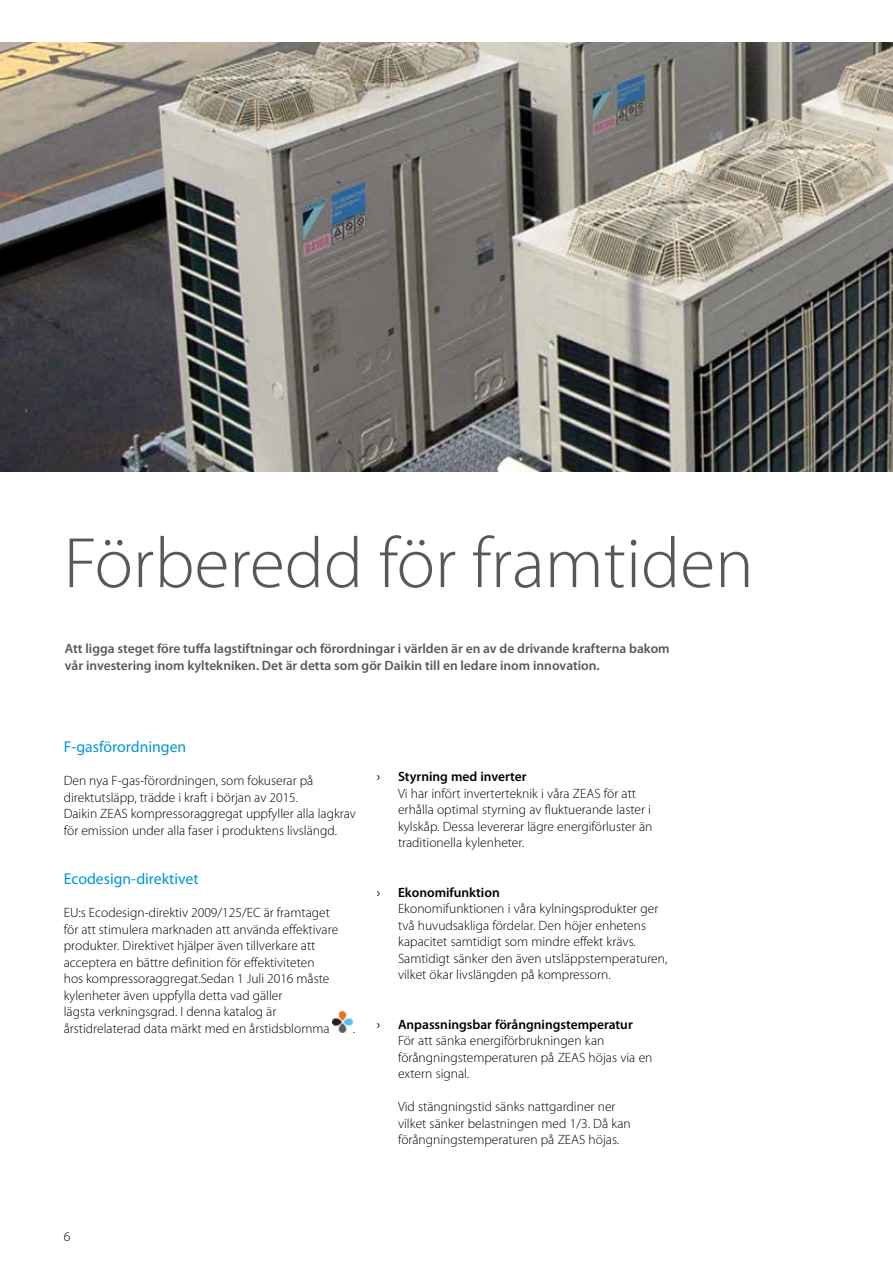
<style>
.page{position:relative;width:893px;height:1263px;background:#fff}
.page>*{position:absolute;margin:0;border:0;box-sizing:border-box;transform-origin:0 0}
.t1{font:300 72px "Myriad Pro";color:#58585a}
.t2{font:15.75px "Myriad Pro";color:#0095d8}
.t3{font:300 13.5px/16.5px "Myriad Pro";color:#000}
.t4{font:600 13.5px/16.5px "Myriad Pro";color:#58585a}
.t5{font:600 13.5px "Myriad Pro";color:#000}
.t6{font:13.5px "Myriad Pro";color:#000}
</style>
<div class="page">
<img style="left:333px;top:1011px;width:19px;height:22px">
<img style="left:0;top:43px;width:893px;height:429px">
<h1 class="t1" style="left:64px;top:523px;width:691px">Förberedd för framtiden</h1>
<p class="t4" style="left:65px;top:640px;width:606px">Att ligga steget före tuffa lagstiftningar och förordningar i världen är en av de drivande krafterna bakom vår investering inom kyltekniken. Det är detta som gör Daikin till en ledare inom innovation.</p>
<p class="t2" style="left:64px;top:737px;width:124px">F-gasförordningen</p>
<p class="t3" style="left:64px;top:772px;width:294px">Den nya F-gas-förordningen, som fokuserar på direktutsläpp, trädde i kraft i början av 2015.<br>Daikin ZEAS kompressoraggregat uppfyller alla lagkrav för emission under alla faser i produktens livslängd.</p>
<p class="t2" style="left:64px;top:869px;width:136px">Ecodesign-direktivet</p>
<p class="t3" style="left:64px;top:904px;width:276px">EU:s Ecodesign-direktiv 2009/125/EC är framtaget för att stimulera marknaden att använda effektivare produkter. Direktivet hjälper även tillverkare att acceptera en bättre definition för effektiviteten<br>hos kompressoraggregat.Sedan 1 Juli 2016 måste kylenheter även uppfylla detta vad gäller<br>lägsta verkningsgrad. I denna katalog är årstidrelaterad data märkt med en årstidsblomma</p>
<p class="t3" style="left:353px;top:1020px;width:4px">.</p>
<p class="t6" style="left:377px;top:768px;width:5px">›</p>
<p class="t5" style="left:398px;top:768px;width:130px">Styrning med inverter</p>
<p class="t3" style="left:398px;top:785px;width:256px">Vi har infört inverterteknik i våra ZEAS för att erhålla optimal styrning av fluktuerande laster i kylskåp. Dessa levererar lägre energiförluster än traditionella kylenheter.</p>
<p class="t6" style="left:377px;top:884px;width:5px">›</p>
<p class="t5" style="left:398px;top:884px;width:103px">Ekonomifunktion</p>
<p class="t3" style="left:398px;top:901px;width:271px">Ekonomifunktionen i våra kylningsprodukter ger två huvudsakliga fördelar. Den höjer enhetens kapacitet samtidigt som mindre effekt krävs.<br>Samtidigt sänker den även utsläppstemperaturen, vilket ökar livslängden på kompressorn.</p>
<p class="t6" style="left:377px;top:1016px;width:5px">›</p>
<p class="t5" style="left:398px;top:1016px;width:236px">Anpassningsbar förångningstemperatur</p>
<p class="t3" style="left:398px;top:1033px;width:256px">För att sänka energiförbrukningen kan förångningstemperaturen på ZEAS höjas via en extern signal.</p>
<p class="t3" style="left:398px;top:1099px;width:234px">Vid stängningstid sänks nattgardiner ner vilket sänker belastningen med 1/3. Då kan förångningstemperaturen på ZEAS höjas.</p>
<p class="t3" style="left:64px;top:1228px;width:8px">6</p>
</div>
